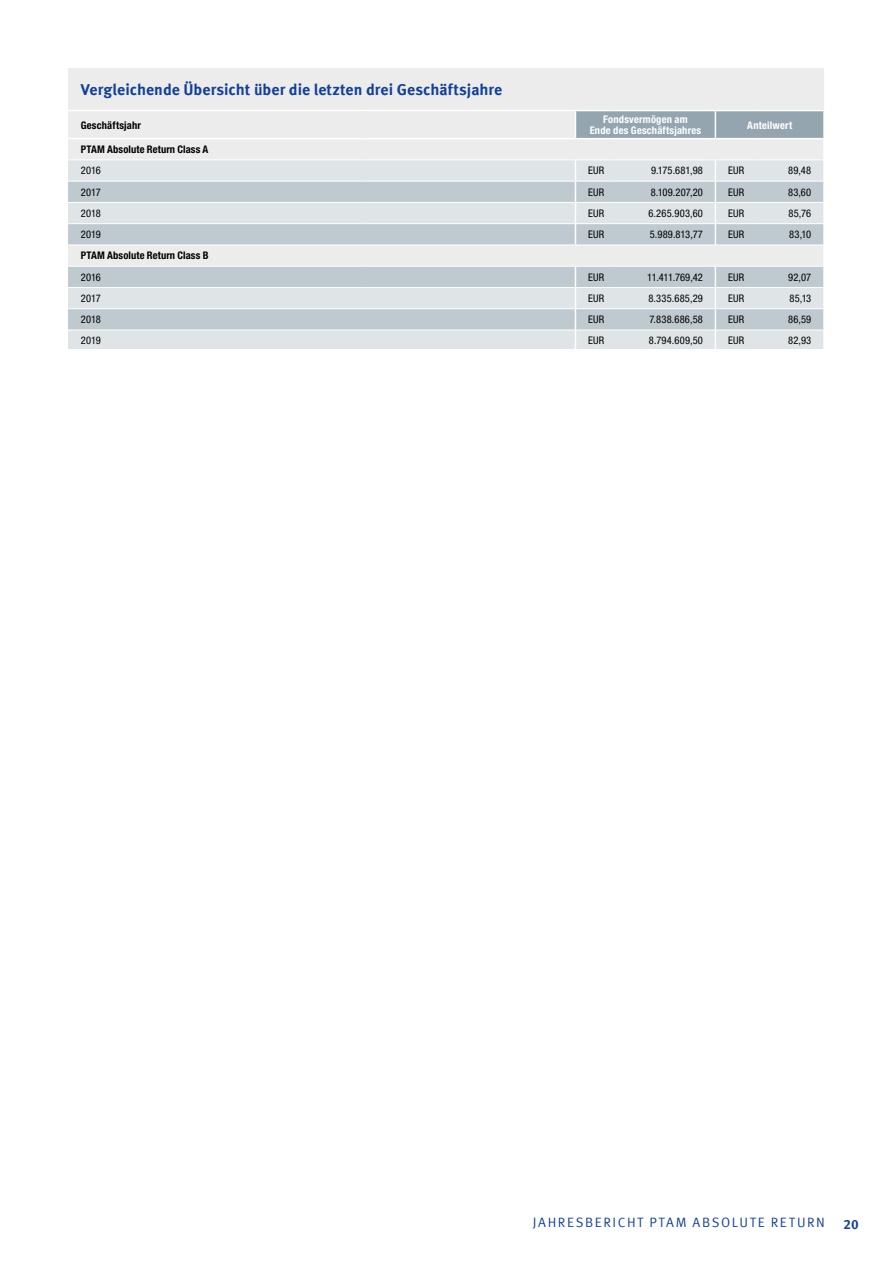
<style>
.page{position:relative;width:893px;height:1263px;background:#fff}
.page>*{position:absolute;margin:0;border:0;box-sizing:border-box;transform-origin:0 0}
.t1{font:700 15.75px "Meta Offc Pro";color:#134094}
.t2{font:13.5px "Meta Offc Pro Norm";letter-spacing:.12em;color:#134094}
.t3{font:700 13.5px "Meta Offc Pro";color:#134094}
.t4{font:condensed 10.5px "Helvetica Neue LTW1 G";letter-spacing:.015em;color:#000}
.t5{font:700 condensed 10.5px "Helvetica Neue LTW1 G";letter-spacing:.015em;color:#000}
.t6{font:700 condensed 10.5px/11.7px "Helvetica Neue LTW1 G";letter-spacing:.02em;color:#fff;text-align:center}
.t7{font:condensed 10.5px "Helvetica Neue LTW1 G";letter-spacing:-.01em;color:#000}
</style>
<div class="page">
<div style="left:68px;top:68px;width:756px;height:92px;background:#ececed"></div>
<div style="left:68px;top:161px;width:755px;height:188px;background:#dfe4e7"></div>
<svg style="left:68px;top:182px;width:755px;height:148px;background:#cfd6db"></svg>
<hr style="left:68px;top:181px;width:293px;height:1px;background:#fff">
<hr style="left:361px;top:181px;width:214px;height:1px;background:#fff">
<hr style="left:68px;top:202px;width:293px;height:1px;background:#fff">
<hr style="left:361px;top:202px;width:214px;height:1px;background:#fff">
<hr style="left:68px;top:223px;width:293px;height:1px;background:#fff">
<hr style="left:361px;top:223px;width:214px;height:1px;background:#fff">
<hr style="left:68px;top:245px;width:293px;height:1px;background:#fff">
<hr style="left:361px;top:245px;width:214px;height:1px;background:#fff">
<hr style="left:68px;top:266px;width:293px;height:1px;background:#fff">
<hr style="left:361px;top:266px;width:214px;height:1px;background:#fff">
<hr style="left:68px;top:287px;width:293px;height:1px;background:#fff">
<hr style="left:361px;top:287px;width:214px;height:1px;background:#fff">
<hr style="left:68px;top:308px;width:293px;height:1px;background:#fff">
<hr style="left:361px;top:308px;width:214px;height:1px;background:#fff">
<hr style="left:68px;top:330px;width:293px;height:1px;background:#fff">
<hr style="left:361px;top:330px;width:214px;height:1px;background:#fff">
<hr style="left:576px;top:181px;width:33px;height:1px;background:#fff">
<hr style="left:609px;top:181px;width:98px;height:1px;background:#fff">
<hr style="left:716px;top:181px;width:42px;height:1px;background:#fff">
<hr style="left:758px;top:181px;width:65px;height:1px;background:#fff">
<hr style="left:576px;top:202px;width:33px;height:1px;background:#fff">
<hr style="left:609px;top:202px;width:98px;height:1px;background:#fff">
<hr style="left:716px;top:202px;width:42px;height:1px;background:#fff">
<hr style="left:758px;top:202px;width:65px;height:1px;background:#fff">
<hr style="left:576px;top:223px;width:33px;height:1px;background:#fff">
<hr style="left:609px;top:223px;width:98px;height:1px;background:#fff">
<hr style="left:716px;top:223px;width:42px;height:1px;background:#fff">
<hr style="left:758px;top:223px;width:65px;height:1px;background:#fff">
<hr style="left:575px;top:245px;width:34px;height:1px;background:#fff">
<hr style="left:609px;top:245px;width:98px;height:1px;background:#fff">
<hr style="left:715px;top:245px;width:43px;height:1px;background:#fff">
<hr style="left:758px;top:245px;width:65px;height:1px;background:#fff">
<hr style="left:575px;top:266px;width:34px;height:1px;background:#fff">
<hr style="left:609px;top:266px;width:98px;height:1px;background:#fff">
<hr style="left:715px;top:266px;width:43px;height:1px;background:#fff">
<hr style="left:758px;top:266px;width:65px;height:1px;background:#fff">
<hr style="left:576px;top:287px;width:33px;height:1px;background:#fff">
<hr style="left:609px;top:287px;width:98px;height:1px;background:#fff">
<hr style="left:716px;top:287px;width:42px;height:1px;background:#fff">
<hr style="left:758px;top:287px;width:65px;height:1px;background:#fff">
<hr style="left:576px;top:308px;width:33px;height:1px;background:#fff">
<hr style="left:609px;top:308px;width:98px;height:1px;background:#fff">
<hr style="left:716px;top:308px;width:42px;height:1px;background:#fff">
<hr style="left:758px;top:308px;width:65px;height:1px;background:#fff">
<hr style="left:576px;top:330px;width:33px;height:1px;background:#fff">
<hr style="left:609px;top:330px;width:98px;height:1px;background:#fff">
<hr style="left:716px;top:330px;width:42px;height:1px;background:#fff">
<hr style="left:758px;top:330px;width:65px;height:1px;background:#fff">
<hr style="left:68px;top:110px;width:293px;height:1px;background:#fff">
<hr style="left:361px;top:110px;width:214px;height:1px;background:#fff">
<hr style="left:823px;top:139px;width:2px;height:21px;background:#fff">
<svg style="left:823px;top:331px;width:1px;height:18px"></svg>
<hr style="left:68px;top:138px;width:293px;height:1px;background:#fff">
<hr style="left:361px;top:138px;width:214px;height:1px;background:#fff">
<svg style="left:575px;top:161px;width:1px;height:84px"></svg>
<svg style="left:575px;top:267px;width:1px;height:82px"></svg>
<svg style="left:575px;top:110px;width:249px;height:29px;background:#9eadb7"></svg>
<svg style="left:707px;top:160px;width:9px;height:86px"></svg>
<svg style="left:707px;top:266px;width:9px;height:83px"></svg>
<h1 class="t1" style="left:81px;top:78px;width:423px">Vergleichende Übersicht über die letzten drei Geschäftsjahre</h1>
<p class="t5" style="left:81px;top:119px;width:62px">Geschäftsjahr</p>
<p class="t6" style="left:590px;top:113px;width:113px">Fondsvermögen am<br>Ende des Geschäftsjahres</p>
<p class="t6" style="left:747px;top:119px;width:46px">Anteilwert</p>
<p class="t5" style="left:81px;top:143px;width:129px">PTAM Absolute Return Class A</p>
<p class="t4" style="left:81px;top:164px;width:22px">2016</p>
<p class="t4" style="left:588px;top:164px;width:18px">EUR</p>
<p class="t4" style="left:651px;top:164px;width:53px">9.175.681,98</p>
<p class="t4" style="left:728px;top:164px;width:18px">EUR</p>
<p class="t4" style="left:788px;top:164px;width:25px">89,48</p>
<p class="t4" style="left:81px;top:186px;width:21px">2017</p>
<p class="t4" style="left:588px;top:186px;width:18px">EUR</p>
<p class="t4" style="left:651px;top:186px;width:54px">8.109.207,20</p>
<p class="t4" style="left:728px;top:186px;width:18px">EUR</p>
<p class="t4" style="left:788px;top:186px;width:25px">83,60</p>
<p class="t4" style="left:81px;top:207px;width:21px">2018</p>
<p class="t4" style="left:588px;top:207px;width:18px">EUR</p>
<p class="t4" style="left:648px;top:207px;width:56px">6.265.903,60</p>
<p class="t4" style="left:728px;top:207px;width:18px">EUR</p>
<p class="t4" style="left:788px;top:207px;width:24px">85,76</p>
<p class="t4" style="left:81px;top:228px;width:21px">2019</p>
<p class="t4" style="left:588px;top:228px;width:18px">EUR</p>
<p class="t4" style="left:650px;top:228px;width:55px">5.989.813,77</p>
<p class="t4" style="left:728px;top:228px;width:18px">EUR</p>
<p class="t4" style="left:789px;top:228px;width:23px">83,10</p>
<p class="t5" style="left:81px;top:249px;width:129px">PTAM Absolute Return Class B</p>
<p class="t4" style="left:81px;top:271px;width:22px">2016</p>
<p class="t4" style="left:588px;top:271px;width:18px">EUR</p>
<p class="t7" style="left:647px;top:271px;width:57px">11.411.769,42</p>
<p class="t4" style="left:728px;top:271px;width:18px">EUR</p>
<p class="t4" style="left:788px;top:271px;width:24px">92,07</p>
<p class="t4" style="left:81px;top:292px;width:21px">2017</p>
<p class="t4" style="left:588px;top:292px;width:18px">EUR</p>
<p class="t4" style="left:648px;top:292px;width:56px">8.335.685,29</p>
<p class="t4" style="left:728px;top:292px;width:18px">EUR</p>
<p class="t4" style="left:789px;top:292px;width:23px">85,13</p>
<p class="t4" style="left:81px;top:313px;width:21px">2018</p>
<p class="t4" style="left:588px;top:313px;width:18px">EUR</p>
<p class="t4" style="left:649px;top:313px;width:55px">7.838.686,58</p>
<p class="t4" style="left:728px;top:313px;width:18px">EUR</p>
<p class="t4" style="left:788px;top:313px;width:25px">86,59</p>
<p class="t4" style="left:81px;top:334px;width:21px">2019</p>
<p class="t4" style="left:588px;top:334px;width:18px">EUR</p>
<p class="t4" style="left:649px;top:334px;width:56px">8.794.609,50</p>
<p class="t4" style="left:728px;top:334px;width:18px">EUR</p>
<p class="t4" style="left:788px;top:334px;width:25px">82,93</p>
<p class="t2" style="left:533px;top:1211px;width:180px">JAHRESBERICHT PTAM ABSO</p>
<p class="t2" style="left:732px;top:1211px;width:95px">LUTE RETURN</p>
<p class="t3" style="left:844px;top:1214px;width:17px">20</p>
</div>
